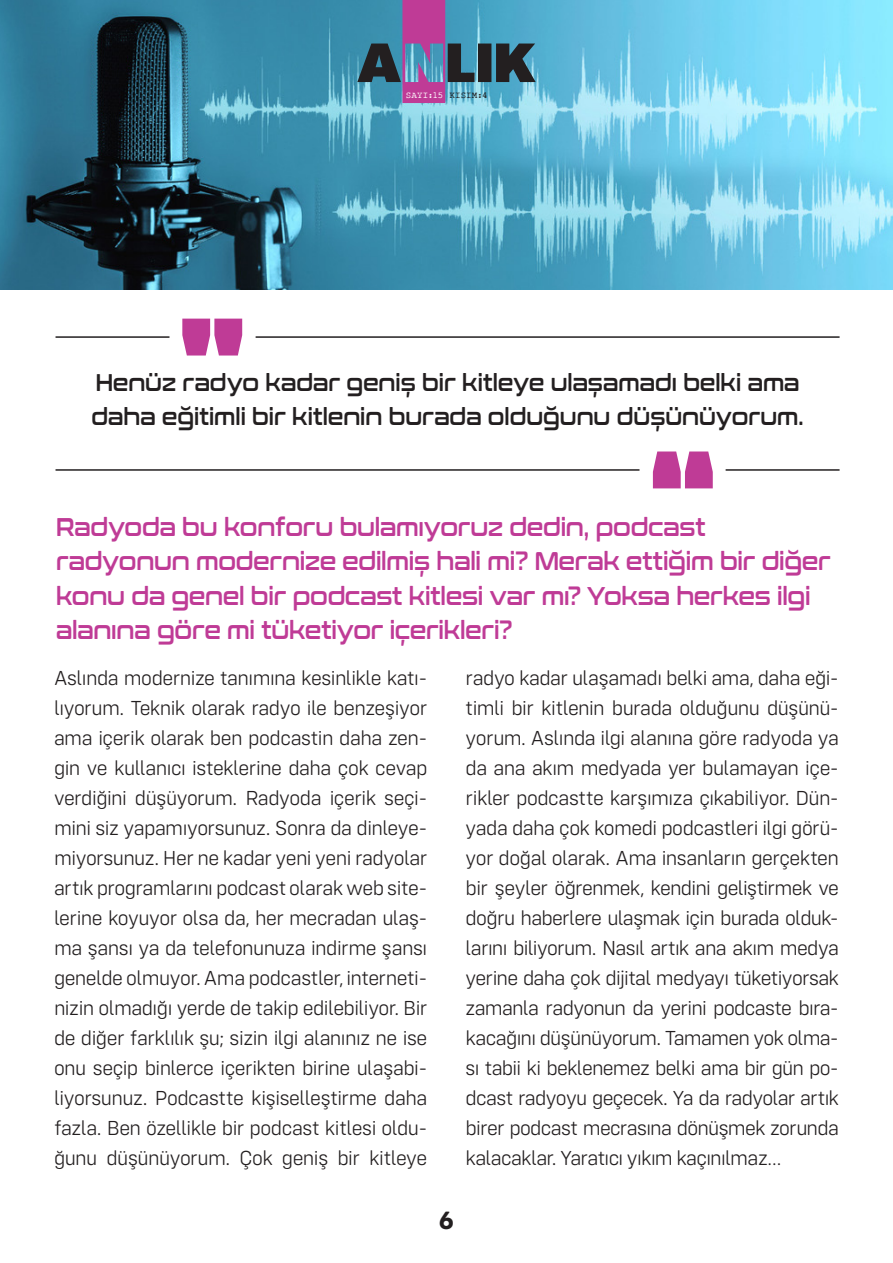
<style>
.page{position:relative;width:893px;height:1263px;background:#fff}
.page>*{position:absolute;margin:0;border:0;box-sizing:border-box;transform-origin:0 0}
.t1{font:700 25.95px "Config Rounded";color:#231f20}
.t2{font:25.5px/34.5px "Conthrax Sb";letter-spacing:-.01em;color:#bf3b96;scale:.8 1}
.t3{font:24px/34.5px "Conthrax Sb";color:#231f20;scale:.8 1}
.t4{font:300 21px/30px "Config Rounded";letter-spacing:-.03em;color:#231f20;text-align:justify}
.t5{font:9.3px "Rough Typewriter";letter-spacing:.01em;color:#fff}
.s1{color:#231f20}
</style>
<div class="page">
<img style="left:0;top:0;width:893px;height:289px">
<svg style="left:357px;top:0;width:179px;height:103px;background:#597a9d"></svg>
<hr style="left:56px;top:336px;width:113px;height:2px;background:#231f20">
<hr style="left:726px;top:469px;width:114px;height:2px;background:#231f20">
<hr style="left:256px;top:336px;width:584px;height:2px;background:#231f20">
<hr style="left:56px;top:469px;width:583px;height:2px;background:#231f20">
<svg style="left:182px;top:319px;width:60px;height:36px;background:#c859a6"></svg>
<svg style="left:653px;top:451px;width:60px;height:37px;background:#c95ba7"></svg>
<p class="t5" style="left:406px;top:90px;width:83px">SAYI:15 <span class="s1">KISIM:4</span></p>
<p class="t3" style="left:92px;top:363px;width:891px">Henüz radyo kadar geniş bir kitleye ulaşamadı belki ama daha eğitimli bir kitlenin burada olduğunu düşünüyorum.</p>
<p class="t2" style="left:56px;top:508px;width:970px">Radyoda bu konforu bulamıyoruz dedin, podcast radyonun modernize edilmiş hali mi? Merak ettiğim bir diğer konu da genel bir podcast kitlesi var mı? Yoksa herkes ilgi alanına göre mi tüketiyor içerikleri?</p>
<p class="t4" style="left:54px;top:663px;width:375px">Aslında modernize tanımına kesinlikle katı&shy;lıyorum. Teknik olarak radyo ile benzeşiyor ama içerik olarak ben podcastin daha zen&shy;gin ve kullanıcı isteklerine daha çok cevap verdiğini düşüyorum. Radyoda içerik seçi&shy;mini siz yapamıyorsunuz. Sonra da dinleye&shy;miyorsunuz. Her ne kadar yeni yeni radyolar artık programlarını podcast olarak web site&shy;lerine koyuyor olsa da, her mecradan ulaş&shy;ma şansı ya da telefonunuza indirme şansı genelde olmuyor. Ama podcastler, interneti&shy;nizin olmadığı yerde de takip edilebiliyor. Bir de diğer farklılık şu; sizin ilgi alanınız ne ise onu seçip binlerce içerikten birine ulaşabi&shy;liyorsunuz. Podcastte kişiselleştirme daha fazla. Ben özellikle bir podcast kitlesi oldu&shy;ğunu düşünüyorum. Çok geniş bir kitleye</p>
<p class="t4" style="left:466px;top:663px;width:375px">radyo kadar ulaşamadı belki ama, daha eği&shy;timli bir kitlenin burada olduğunu düşünü&shy;yorum. Aslında ilgi alanına göre radyoda ya da ana akım medyada yer bulamayan içe&shy;rikler podcastte karşımıza çıkabiliyor. Dün&shy;yada daha çok komedi podcastleri ilgi görü&shy;yor doğal olarak. Ama insanların gerçekten bir şeyler öğrenmek, kendini geliştirmek ve doğru haberlere ulaşmak için burada olduk&shy;larını biliyorum. Nasıl artık ana akım medya yerine daha çok dijital medyayı tüketiyorsak zamanla radyonun da yerini podcaste bıra&shy;kacağını düşünüyorum. Tamamen yok olma&shy;sı tabii ki beklenemez belki ama bir gün po&shy;dcast radyoyu geçecek. Ya da radyolar artık birer podcast mecrasına dönüşmek zorunda kalacaklar. Yaratıcı yıkım kaçınılmaz…</p>
<p class="t1" style="left:439px;top:1204px;width:17px">6</p>
</div>
